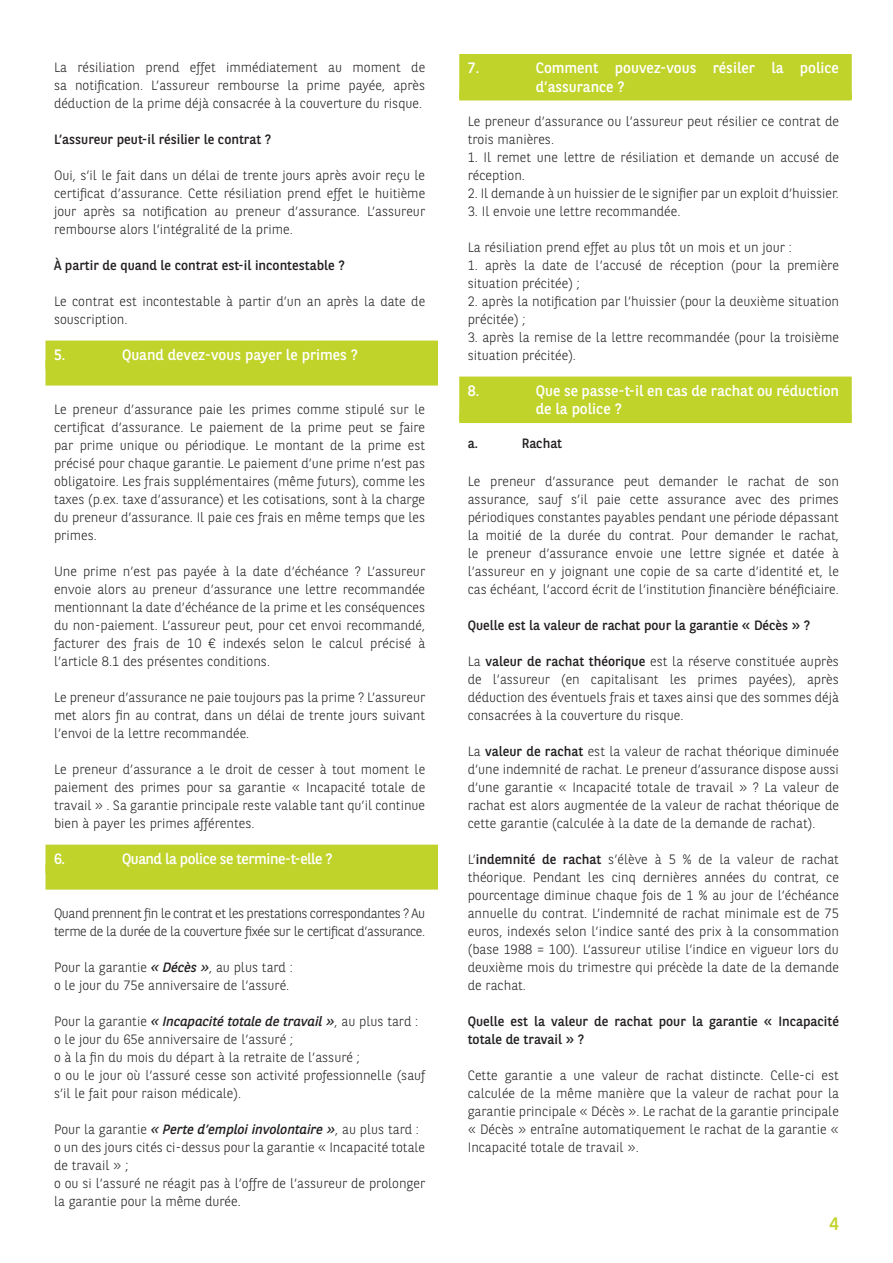
<style>
.page{position:relative;width:893px;height:1263px;background:#fff}
.page>*{position:absolute;margin:0;border:0;box-sizing:border-box;transform-origin:0 0}
._02_tittel{font:18px "BNPP Sans";color:#c0d32b}
.t1{font:15px/18px "BNPP Sans";color:#fff}
.t2{font:15px "BNPP Sans";letter-spacing:-.03em;color:#fff}
._06_body{font:300 13.5px/18px "BNPP Sans";color:#231f20;text-align:justify}
._06_body-2{font:13.5px/18px "BNPP Sans";color:#231f20}
._06_body-3{font:300 13.5px/18px "BNPP Sans";letter-spacing:-.03em;color:#231f20}
._06_body-4{font:italic 13.5px "BNPP Sans";color:#231f20}
.s1{font-weight:400;font-style:italic}
.s2{font-weight:300;font-style:normal}
.s3{font-weight:400}
</style>
<div class="page">
<div style="left:45px;top:341px;width:393px;height:45px;background:#c0d32b"></div>
<div style="left:45px;top:845px;width:393px;height:45px;background:#c0d32b"></div>
<div style="left:459px;top:54px;width:393px;height:45px;background:#c0d32b"></div>
<div style="left:459px;top:91px;width:393px;height:9px;background:#c0d32b"></div>
<div style="left:459px;top:377px;width:393px;height:45px;background:#c0d32b"></div>
<div style="left:459px;top:414px;width:393px;height:9px;background:#c0d32b"></div>
<p class="_06_body" style="left:54px;top:58px;width:373px">La résiliation prend effet immédiatement au moment de sa notification. L’assureur rembourse la prime payée, après déduction de la prime déjà consacrée à la couverture du risque.</p>
<p class="_06_body-2" style="left:54px;top:130px;width:219px">L’assureur peut-il résilier le contrat ?</p>
<p class="_06_body" style="left:54px;top:166px;width:373px">Oui, s’il le fait dans un délai de trente jours après avoir reçu le certificat d’assurance. Cette résiliation prend effet le huitième jour après sa notification au preneur d’assurance. L’assureur rembourse alors l’intégralité de la prime.</p>
<p class="_06_body-2" style="left:54px;top:256px;width:292px">À partir de quand le contrat est-il incontestable ?</p>
<p class="_06_body" style="left:54px;top:292px;width:373px">Le contrat est incontestable à partir d’un an après la date de souscription.</p>
<p class="t1" style="left:54px;top:345px;width:13px">5.</p>
<p class="t1" style="left:122px;top:345px;width:238px">Quand devez-vous payer le primes ?</p>
<p class="_06_body" style="left:54px;top:400px;width:373px">Le preneur d’assurance paie les primes comme stipulé sur le certificat d’assurance. Le paiement de la prime peut se faire par prime unique ou périodique. Le montant de la prime est précisé pour chaque garantie. Le paiement d’une prime n’est pas obligatoire. Les frais supplémentaires (même futurs), comme les taxes (p.ex. taxe d’assurance) et les cotisations, sont à la charge du preneur d’assurance. Il paie ces frais en même temps que les primes.</p>
<p class="_06_body" style="left:54px;top:562px;width:373px">Une prime n’est pas payée à la date d’échéance ? L’assureur envoie alors au preneur d’assurance une lettre recommandée mentionnant la date d’échéance de la prime et les conséquences du non-paiement. L’assureur peut, pour cet envoi recommandé, facturer des frais de 10 € indexés selon le calcul précisé à l’article 8.1 des présentes conditions.</p>
<p class="_06_body" style="left:54px;top:688px;width:373px">Le preneur d’assurance ne paie toujours pas la prime ? L’assureur met alors fin au contrat, dans un délai de trente jours suivant l’envoi de la lettre recommandée.</p>
<p class="_06_body" style="left:54px;top:760px;width:373px">Le preneur d’assurance a le droit de cesser à tout moment le paiement des primes pour sa garantie « Incapacité totale de travail » . Sa garantie principale reste valable tant qu’il continue bien à payer les primes afférentes.</p>
<p class="t1" style="left:54px;top:849px;width:13px">6.</p>
<p class="t2" style="left:122px;top:849px;width:212px">Quand la police se termine-t-elle ?</p>
<p class="_06_body-3" style="left:54px;top:904px;width:373px">Quand prennent fin le contrat et les prestations correspondantes ? Au terme de la durée de la couverture fixée sur le certificat d’assurance.</p>
<p class="_06_body" style="left:54px;top:958px;width:240px">Pour la garantie <span class="s1">« Décès »</span>, au plus tard :</p>
<p class="_06_body" style="left:54px;top:976px;width:237px">o le jour du 75e anniversaire de l’assuré.</p>
<p class="_06_body-4" style="left:54px;top:1012px;width:366px"><span class="s2">Pour la garantie</span> « Incapacité totale de travail »<span class="s2">, au plus tard :</span></p>
<p class="_06_body" style="left:54px;top:1030px;width:241px">o le jour du 65e anniversaire de l’assuré ;</p>
<p class="_06_body" style="left:54px;top:1048px;width:307px">o à la fin du mois du départ à la retraite de l’assuré ;</p>
<p class="_06_body" style="left:54px;top:1066px;width:373px">o ou le jour où l’assuré cesse son activité professionnelle (sauf s’il le fait pour raison médicale).</p>
<p class="_06_body-4" style="left:54px;top:1120px;width:367px"><span class="s2">Pour la garantie</span> « Perte d’emploi involontaire »<span class="s2">, au plus tard :</span></p>
<p class="_06_body" style="left:54px;top:1138px;width:373px">o un des jours cités ci-dessus pour la garantie « Incapacité totale de travail » ;</p>
<p class="_06_body" style="left:54px;top:1174px;width:373px">o ou si l’assuré ne réagit pas à l’offre de l’assureur de prolonger la garantie pour la même durée.</p>
<p class="t1" style="left:468px;top:59px;width:13px">7.</p>
<p class="t1" style="left:536px;top:59px;width:305px">Comment pouvez-vous résiler la police d’assurance ?</p>
<p class="_06_body" style="left:468px;top:112px;width:373px">Le preneur d’assurance ou l’assureur peut résilier ce contrat de trois manières.</p>
<p class="_06_body" style="left:468px;top:148px;width:373px">1. Il remet une lettre de résiliation et demande un accusé de réception.</p>
<p class="_06_body" style="left:468px;top:184px;width:373px">2. Il demande à un huissier de le signifier par un exploit d’huissier.</p>
<p class="_06_body" style="left:468px;top:202px;width:214px">3. Il envoie une lettre recommandée.</p>
<p class="_06_body" style="left:468px;top:238px;width:326px">La résiliation prend effet au plus tôt un mois et un jour :</p>
<p class="_06_body" style="left:468px;top:256px;width:373px">1. après la date de l’accusé de réception (pour la première situation précitée) ;</p>
<p class="_06_body" style="left:468px;top:292px;width:373px">2. après la notification par l’huissier (pour la deuxième situation précitée) ;</p>
<p class="_06_body" style="left:468px;top:328px;width:373px">3. après la remise de la lettre recommandée (pour la troisième situation précitée).</p>
<p class="t1" style="left:468px;top:381px;width:13px">8.</p>
<p class="t1" style="left:536px;top:381px;width:305px">Que se passe-t-il en cas de rachat ou réduction de la police ?</p>
<p class="_06_body-2" style="left:468px;top:434px;width:12px">a.</p>
<p class="_06_body-2" style="left:522px;top:434px;width:42px">Rachat</p>
<p class="_06_body" style="left:468px;top:472px;width:373px">Le preneur d’assurance peut demander le rachat de son assurance, sauf s’il paie cette assurance avec des primes périodiques constantes payables pendant une période dépassant la moitié de la durée du contrat. Pour demander le rachat, le preneur d’assurance envoie une lettre signée et datée à l’assureur en y joignant une copie de sa carte d’identité et, le cas échéant, l’accord écrit de l’institution financière bénéficiaire.</p>
<p class="_06_body-2" style="left:468px;top:616px;width:344px">Quelle est la valeur de rachat pour la garantie « Décès » ?</p>
<p class="_06_body" style="left:468px;top:652px;width:373px">La <span class="s3">valeur de rachat théorique</span> est la réserve constituée auprès de l’assureur (en capitalisant les primes payées), après déduction des éventuels frais et taxes ainsi que des sommes déjà consacrées à la couverture du risque.</p>
<p class="_06_body" style="left:468px;top:742px;width:373px">La <span class="s3">valeur de rachat</span> est la valeur de rachat théorique diminuée d’une indemnité de rachat. Le preneur d’assurance dispose aussi d’une garantie « Incapacité totale de travail » ? La valeur de rachat est alors augmentée de la valeur de rachat théorique de cette garantie (calculée à la date de la demande de rachat).</p>
<p class="_06_body" style="left:468px;top:850px;width:373px">L’<span class="s3">indemnité de rachat</span> s’élève à 5 % de la valeur de rachat théorique. Pendant les cinq dernières années du contrat, ce pourcentage diminue chaque fois de 1 % au jour de l’échéance annuelle du contrat. L’indemnité de rachat minimale est de 75 euros, indexés selon l’indice santé des prix à la consommation (base 1988 = 100). L’assureur utilise l’indice en vigueur lors du deuxième mois du trimestre qui précède la date de la demande de rachat.</p>
<p class="_06_body-2" style="left:468px;top:1012px;width:373px">Quelle est la valeur de rachat pour la garantie « Incapacité totale de travail » ?</p>
<p class="_06_body" style="left:468px;top:1066px;width:373px">Cette garantie a une valeur de rachat distincte. Celle-ci est calculée de la même manière que la valeur de rachat pour la garantie principale « Décès ». Le rachat de la garantie principale « Décès » entraîne automatiquement le rachat de la garantie « Incapacité totale de travail ».</p>
<p class="_02_tittel" style="left:829px;top:1211px;width:11px">4</p>
</div>
